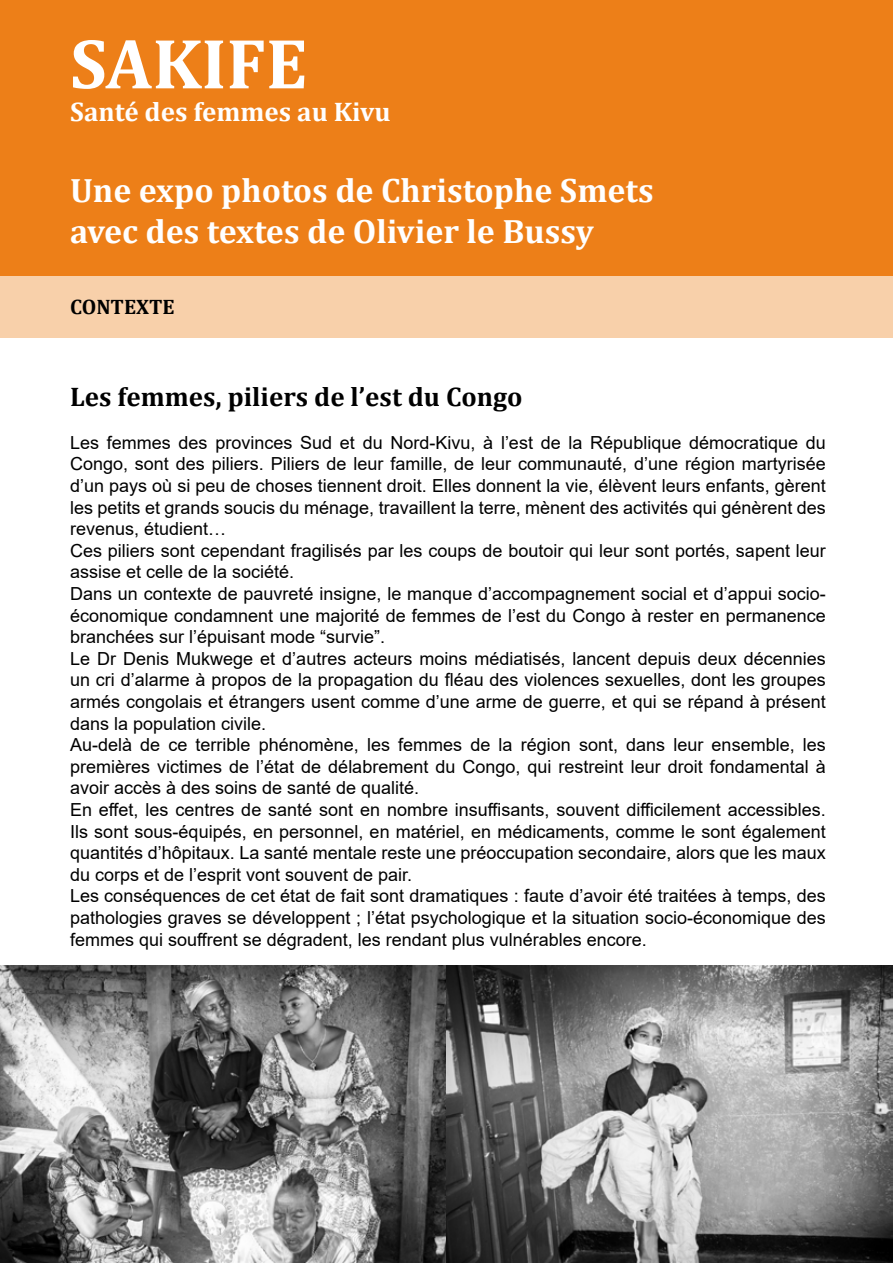
<style>
.page{position:relative;width:893px;height:1263px;background:#fff}
.page>*{position:absolute;margin:0;border:0;box-sizing:border-box;transform-origin:0 0}
.t1{font:700 71.7px "Cambria";color:#fff}
.t2{font:700 33.9px/40.8px "Cambria";color:#fff}
.t3{font:700 27px "Cambria";color:#000}
.t4{font:700 27px "Cambria";color:#fff}
.t5{font:700 21px "Cambria";color:#000}
.t6{font:18px/21.6px "Arial";color:#000}
</style>
<div class="page">
<div style="left:0;top:0;width:893px;height:276px;background:#ed7f18"></div>
<div style="left:0;top:276px;width:893px;height:62px;background:#f8d0aa"></div>
<img style="left:0;top:965px;width:893px;height:298px">
<h1 class="t1" style="left:70px;top:13px;width:239px">SAKIFE</h1>
<h3 class="t4" style="left:70px;top:92px;width:322px">Santé des femmes au Kivu</h3>
<h2 class="t2" style="left:70px;top:169px;width:585px">Une expo photos de Christophe Smets avec des textes de Olivier le Bussy</h2>
<p class="t5" style="left:70px;top:292px;width:106px">CONTEXTE</p>
<h3 class="t3" style="left:70px;top:377px;width:454px">Les femmes, piliers de l’est du Congo</h3>
<p class="t6" style="left:70px;top:432px;width:757px">Les femmes des provinces Sud et du Nord-Kivu, à l’est de la République démocratique du Congo, sont des piliers. Piliers de leur famille, de leur communauté, d’une région martyrisée d’un pays où si peu de choses tiennent droit. Elles donnent la vie, élèvent leurs enfants, gèrent les petits et grands soucis du ménage, travaillent la terre, mènent des activités qui génèrent des revenus, étudient…<br>Ces piliers sont cependant fragilisés par les coups de boutoir qui leur sont portés, sapent leur assise et celle de la société.<br>Dans un contexte de pauvreté insigne, le manque d’accompagnement social et d’appui socio&shy;économique condamnent une majorité de femmes de l’est du Congo à rester en permanence branchées sur l’épuisant mode “survie”.<br>Le Dr Denis Mukwege et d’autres acteurs moins médiatisés, lancent depuis deux décennies un cri d’alarme à propos de la propagation du fléau des violences sexuelles, dont les groupes armés congolais et étrangers usent comme d’une arme de guerre, et qui se répand à présent dans la population civile.<br>Au-delà de ce terrible phénomène, les femmes de la région sont, dans leur ensemble, les premières victimes de l’état de délabrement du Congo, qui restreint leur droit fondamental à avoir accès à des soins de santé de qualité.<br>En effet, les centres de santé sont en nombre insuffisants, souvent difficilement accessibles.<br>Ils sont sous-équipés, en personnel, en matériel, en médicaments, comme le sont également quantités d’hôpitaux. La santé mentale reste une préoccupation secondaire, alors que les maux du corps et de l’esprit vont souvent de pair.<br>Les conséquences de cet état de fait sont dramatiques : faute d’avoir été traitées à temps, des pathologies graves se développent ; l’état psychologique et la situation socio-économique des femmes qui souffrent se dégradent, les rendant plus vulnérables encore.</p>
</div>
